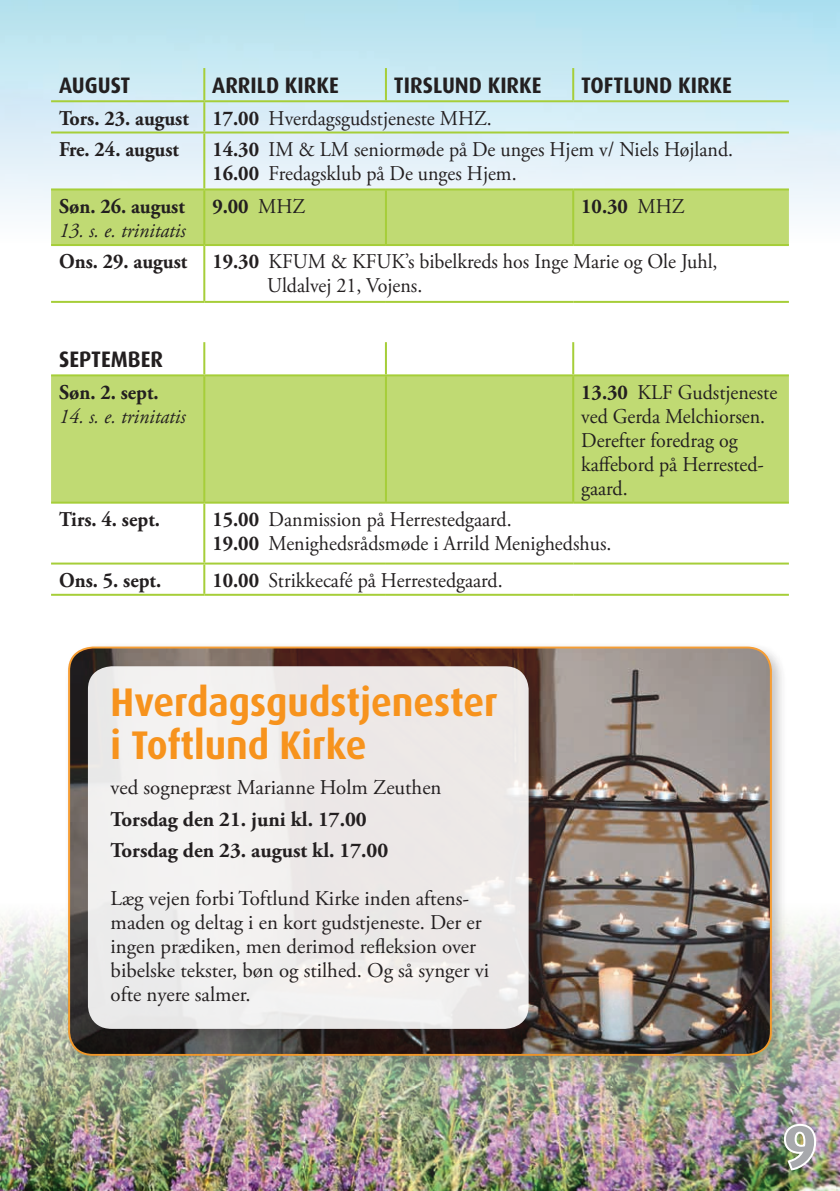
<style>
.page{position:relative;width:840px;height:1191px;background:#fff}
.page>*{position:absolute;margin:0;border:0;box-sizing:border-box;transform-origin:0 0}
.t1{font:700 60px "Dax";color:#a8a9ad}
.t2{font:700 40px/43px "Dax";color:#f7931d;scale:.94 1}
.t3{font:700 22.4px "Dax";color:#231f20;scale:.95 1}
.t4{font:21px/24px "Adobe Garamond Pro";color:#231f20;scale:.95 1}
.t5{font:21px/24px "Adobe Garamond Pro";color:#231f20}
.t6{font:700 21px/31.2px "Adobe Garamond Pro";color:#231f20;scale:.95 1}
.t7{font:700 21px/31.6px "Adobe Garamond Pro";color:#231f20}
.t8{font:italic 21px "Adobe Garamond Pro";color:#231f20;scale:.95 1}
.s1{font-weight:400}
.s2{font-weight:700}
</style>
<div class="page">
<img style="left:0;top:915px;width:839px;height:276px">
<img style="left:0;top:0;width:839px;height:242px">
<div style="left:51px;top:376px;width:737px;height:125px;background:#c0da73"></div>
<hr style="left:203px;top:342px;width:2px;height:32px;background:#a6ce39">
<hr style="left:385px;top:342px;width:2px;height:32px;background:#a6ce39">
<hr style="left:572px;top:342px;width:2px;height:32px;background:#a6ce39">
<hr style="left:203px;top:503px;width:2px;height:59px;background:#a6ce39">
<hr style="left:203px;top:564px;width:2px;height:30px;background:#a6ce39">
<hr style="left:51px;top:374px;width:153px;height:2px;background:#a6ce39">
<hr style="left:204px;top:374px;width:182px;height:2px;background:#a6ce39">
<hr style="left:203px;top:376px;width:2px;height:125px;background:#a6ce39">
<hr style="left:386px;top:374px;width:187px;height:2px;background:#a6ce39">
<hr style="left:385px;top:376px;width:2px;height:125px;background:#a6ce39">
<hr style="left:573px;top:374px;width:215px;height:2px;background:#a6ce39">
<hr style="left:572px;top:376px;width:2px;height:125px;background:#a6ce39">
<hr style="left:51px;top:501px;width:153px;height:2px;background:#a6ce39">
<hr style="left:204px;top:501px;width:182px;height:2px;background:#a6ce39">
<hr style="left:386px;top:501px;width:187px;height:2px;background:#a6ce39">
<hr style="left:573px;top:501px;width:215px;height:2px;background:#a6ce39">
<hr style="left:51px;top:562px;width:153px;height:2px;background:#a6ce39">
<hr style="left:204px;top:562px;width:182px;height:2px;background:#a6ce39">
<hr style="left:386px;top:562px;width:187px;height:2px;background:#a6ce39">
<hr style="left:573px;top:562px;width:215px;height:2px;background:#a6ce39">
<hr style="left:51px;top:594px;width:153px;height:2px;background:#a6ce39">
<hr style="left:204px;top:594px;width:182px;height:2px;background:#a6ce39">
<hr style="left:386px;top:594px;width:187px;height:2px;background:#a6ce39">
<hr style="left:573px;top:594px;width:215px;height:2px;background:#a6ce39">
<img style="left:781px;top:1121px;width:36px;height:51px">
<div style="left:51px;top:190px;width:737px;height:54px;background:#c0da73"></div>
<hr style="left:203px;top:68px;width:2px;height:32px;background:#a6ce39">
<hr style="left:385px;top:68px;width:2px;height:32px;background:#a6ce39">
<hr style="left:572px;top:68px;width:2px;height:32px;background:#a6ce39">
<hr style="left:203px;top:102px;width:2px;height:29px;background:#a6ce39">
<hr style="left:203px;top:133px;width:2px;height:55px;background:#a6ce39">
<hr style="left:203px;top:246px;width:2px;height:55px;background:#a6ce39">
<hr style="left:51px;top:100px;width:153px;height:2px;background:#a6ce39">
<hr style="left:204px;top:100px;width:182px;height:2px;background:#a6ce39">
<hr style="left:386px;top:100px;width:187px;height:2px;background:#a6ce39">
<hr style="left:573px;top:100px;width:215px;height:2px;background:#a6ce39">
<hr style="left:51px;top:131px;width:153px;height:2px;background:#a6ce39">
<hr style="left:204px;top:131px;width:182px;height:2px;background:#a6ce39">
<hr style="left:386px;top:131px;width:187px;height:2px;background:#a6ce39">
<hr style="left:573px;top:131px;width:215px;height:2px;background:#a6ce39">
<hr style="left:51px;top:188px;width:153px;height:2px;background:#a6ce39">
<hr style="left:204px;top:188px;width:182px;height:2px;background:#a6ce39">
<hr style="left:203px;top:190px;width:2px;height:54px;background:#a6ce39">
<hr style="left:386px;top:188px;width:187px;height:2px;background:#a6ce39">
<hr style="left:385px;top:190px;width:2px;height:54px;background:#a6ce39">
<hr style="left:573px;top:188px;width:215px;height:2px;background:#a6ce39">
<hr style="left:572px;top:190px;width:2px;height:54px;background:#a6ce39">
<hr style="left:51px;top:244px;width:153px;height:2px;background:#a6ce39">
<hr style="left:204px;top:244px;width:182px;height:2px;background:#a6ce39">
<hr style="left:386px;top:244px;width:187px;height:2px;background:#a6ce39">
<hr style="left:573px;top:244px;width:215px;height:2px;background:#a6ce39">
<hr style="left:51px;top:301px;width:153px;height:2px;background:#a6ce39">
<hr style="left:204px;top:301px;width:182px;height:2px;background:#a6ce39">
<hr style="left:386px;top:301px;width:187px;height:2px;background:#a6ce39">
<hr style="left:573px;top:301px;width:215px;height:2px;background:#a6ce39">
<div style="left:63px;top:641px;width:725px;height:431px;background:#231f20;opacity:.3"></div>
<img style="left:69px;top:647px;width:701px;height:407px">
<div style="left:68px;top:646px;width:703px;height:409px;border:2px solid #f7931d;border-radius:23px"></div>
<div style="left:83px;top:661px;width:462px;height:384px;background:#231f20;opacity:.3"></div>
<div style="left:88px;top:666px;width:440px;height:363px;background:#edeae9;border-radius:23px"></div>
<p class="t3" style="left:59px;top:73px;width:77px">AUGUST</p>
<p class="t3" style="left:212px;top:73px;width:135px">ARRILD KIRKE</p>
<p class="t3" style="left:394px;top:73px;width:157px">TIRSLUND KIRKE</p>
<p class="t3" style="left:581px;top:73px;width:160px">TOFTLUND KIRKE</p>
<p class="t6" style="left:59px;top:103px;width:457px">Tors. 23. august 17.00 <span class="s1">Hverdagsgudstjeneste MHZ.<br></span>Fre. 24. august</p>
<p class="t4" style="left:212px;top:138px;width:549px"><span class="s2">14.30</span> IM &amp; LM seniormøde på De unges Hjem v/ Niels Højland.<br><span class="s2">16.00</span> Fredagsklub på De unges Hjem.</p>
<p class="t6" style="left:59px;top:191px;width:134px">Søn. 26. august</p>
<p class="t8" style="left:59px;top:217px;width:135px">13. s. e. trinitatis</p>
<p class="t6" style="left:212px;top:191px;width:99px">9.00 <span class="s1">MHZ</span></p>
<p class="t6" style="left:581px;top:191px;width:110px">10.30 <span class="s1">MHZ</span></p>
<p class="t4" style="left:267px;top:250px;width:475px;text-indent:-208px"><span class="s2">Ons. 29. august 19.30</span> KFUM &amp; KFUK’s bibelkreds hos Inge Marie og Ole Juhl,<br>Uldalvej 21, Vojens.</p>
<p class="t3" style="left:59px;top:347px;width:111px">SEPTEMBER</p>
<p class="t6" style="left:59px;top:377px;width:106px">Søn. 2. sept.</p>
<p class="t8" style="left:59px;top:403px;width:135px">14. s. e. trinitatis</p>
<p class="t4" style="left:581px;top:381px;width:208px"><span class="s2">13.30</span> KLF Gudstjeneste ved Gerda Melchiorsen.<br>Derefter foredrag og kaffebord på Herrested&shy;gaard.</p>
<p class="t6" style="left:59px;top:504px;width:108px">Tirs. 4. sept.</p>
<p class="t4" style="left:212px;top:508px;width:421px"><span class="s2">15.00</span> Danmission på Herrestedgaard.<br><span class="s2">19.00</span> Menighedsrådsmøde i Arrild Menighedshus.</p>
<p class="t6" style="left:59px;top:565px;width:109px">Ons. 5. sept.</p>
<p class="t4" style="left:212px;top:569px;width:307px"><span class="s2">10.00</span> Strikkecafé på Herrestedgaard.</p>
<h2 class="t2" style="left:111px;top:680px;width:413px">Hverdagsgudstjenester i Toftlund Kirke</h2>
<p class="t5" style="left:111px;top:776px;width:332px">ved sognepræst Marianne Holm Zeuthen</p>
<p class="t7" style="left:111px;top:803px;width:279px">Torsdag den 21. juni kl. 17.00<br>Torsdag den 23. august kl. 17.00</p>
<p class="t5" style="left:111px;top:887px;width:380px">Læg vejen forbi Toftlund Kirke inden aftens&shy;maden og deltag i en kort gudstjeneste. Der er ingen prædiken, men derimod refleksion over bibelske tekster, bøn og stilhed. Og så synger vi ofte nyere salmer.</p>
<h1 class="t1" style="left:782px;top:1113px;width:35px">9</h1>
</div>
